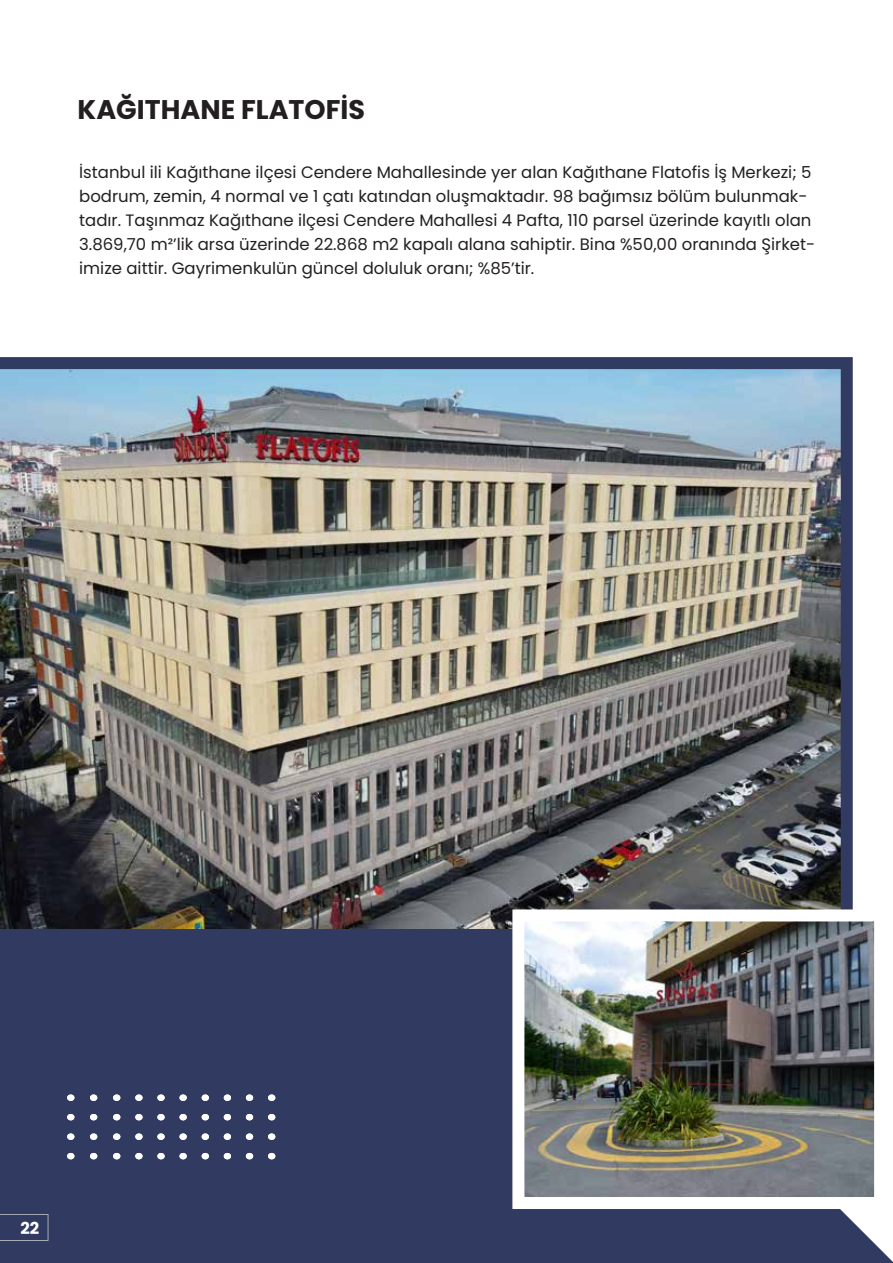
<style>
.page{position:relative;width:893px;height:1263px;background:#fff}
.page>*{position:absolute;margin:0;border:0;box-sizing:border-box;transform-origin:0 0}
.t1{font:700 27px "Poppins";color:#231f20}
.t2{font:16.5px/24px "Poppins";color:#231f20}
.t3{font:700 16.5px "Poppins";color:#fff}
</style>
<div class="page">
<div style="left:0;top:941px;width:893px;height:322px;background:#313a60"></div>
<svg style="left:113px;top:1153px;width:7px;height:6px"></svg>
<svg style="left:113px;top:1133px;width:7px;height:7px"></svg>
<svg style="left:113px;top:1114px;width:7px;height:6px"></svg>
<svg style="left:113px;top:1094px;width:7px;height:7px"></svg>
<svg style="left:90px;top:1153px;width:7px;height:6px"></svg>
<svg style="left:90px;top:1133px;width:7px;height:7px"></svg>
<svg style="left:90px;top:1114px;width:7px;height:6px"></svg>
<svg style="left:90px;top:1094px;width:7px;height:7px"></svg>
<svg style="left:67px;top:1153px;width:7px;height:6px"></svg>
<svg style="left:67px;top:1133px;width:7px;height:7px"></svg>
<svg style="left:67px;top:1114px;width:7px;height:6px"></svg>
<svg style="left:67px;top:1094px;width:7px;height:7px"></svg>
<svg style="left:135px;top:1153px;width:8px;height:6px"></svg>
<svg style="left:135px;top:1133px;width:8px;height:7px"></svg>
<svg style="left:135px;top:1114px;width:8px;height:6px"></svg>
<svg style="left:135px;top:1094px;width:8px;height:7px"></svg>
<svg style="left:157px;top:1153px;width:8px;height:6px"></svg>
<svg style="left:157px;top:1133px;width:8px;height:7px"></svg>
<svg style="left:157px;top:1114px;width:8px;height:6px"></svg>
<svg style="left:157px;top:1094px;width:8px;height:7px"></svg>
<svg style="left:179px;top:1153px;width:8px;height:6px"></svg>
<svg style="left:179px;top:1133px;width:8px;height:7px"></svg>
<svg style="left:179px;top:1114px;width:8px;height:6px"></svg>
<svg style="left:179px;top:1094px;width:8px;height:7px"></svg>
<svg style="left:202px;top:1153px;width:7px;height:6px"></svg>
<svg style="left:202px;top:1133px;width:7px;height:7px"></svg>
<svg style="left:202px;top:1114px;width:7px;height:6px"></svg>
<svg style="left:202px;top:1094px;width:7px;height:7px"></svg>
<svg style="left:224px;top:1153px;width:7px;height:6px"></svg>
<svg style="left:224px;top:1133px;width:7px;height:7px"></svg>
<svg style="left:224px;top:1114px;width:7px;height:6px"></svg>
<svg style="left:224px;top:1094px;width:7px;height:7px"></svg>
<svg style="left:246px;top:1153px;width:7px;height:6px"></svg>
<svg style="left:246px;top:1133px;width:7px;height:7px"></svg>
<svg style="left:246px;top:1114px;width:7px;height:6px"></svg>
<svg style="left:246px;top:1094px;width:7px;height:7px"></svg>
<svg style="left:268px;top:1153px;width:7px;height:6px"></svg>
<svg style="left:268px;top:1133px;width:7px;height:7px"></svg>
<svg style="left:268px;top:1114px;width:7px;height:6px"></svg>
<svg style="left:268px;top:1094px;width:7px;height:7px"></svg>
<img style="left:0;top:357px;width:853px;height:584px">
<svg style="left:0;top:1214px;width:48px;height:27px"></svg>
<img style="left:525px;top:922px;width:348px;height:274px">
<div style="left:512px;top:909px;width:374px;height:300px;border:12px solid #fff"></div>
<h1 class="t1" style="left:78px;top:94px;width:289px">KAĞITHANE FLATOFİS</h1>
<p class="t2" style="left:79px;top:160px;width:737px">İstanbul ili Kağıthane ilçesi Cendere Mahallesinde yer alan Kağıthane Flatofis İş Merkezi; 5 bodrum, zemin, 4 normal ve 1 çatı katından oluşmaktadır. 98 bağımsız bölüm bulunmak&shy;tadır. Taşınmaz Kağıthane ilçesi Cendere Mahallesi 4 Pafta, 110 parsel üzerinde kayıtlı olan 3.869,70 m²’lik arsa üzerinde 22.868 m2 kapalı alana sahiptir. Bina %50,00 oranında Şirket&shy;imize aittir. Gayrimenkulün güncel doluluk oranı; %85’tir.</p>
<p class="t3" style="left:20px;top:1218px;width:20px">22</p>
</div>
